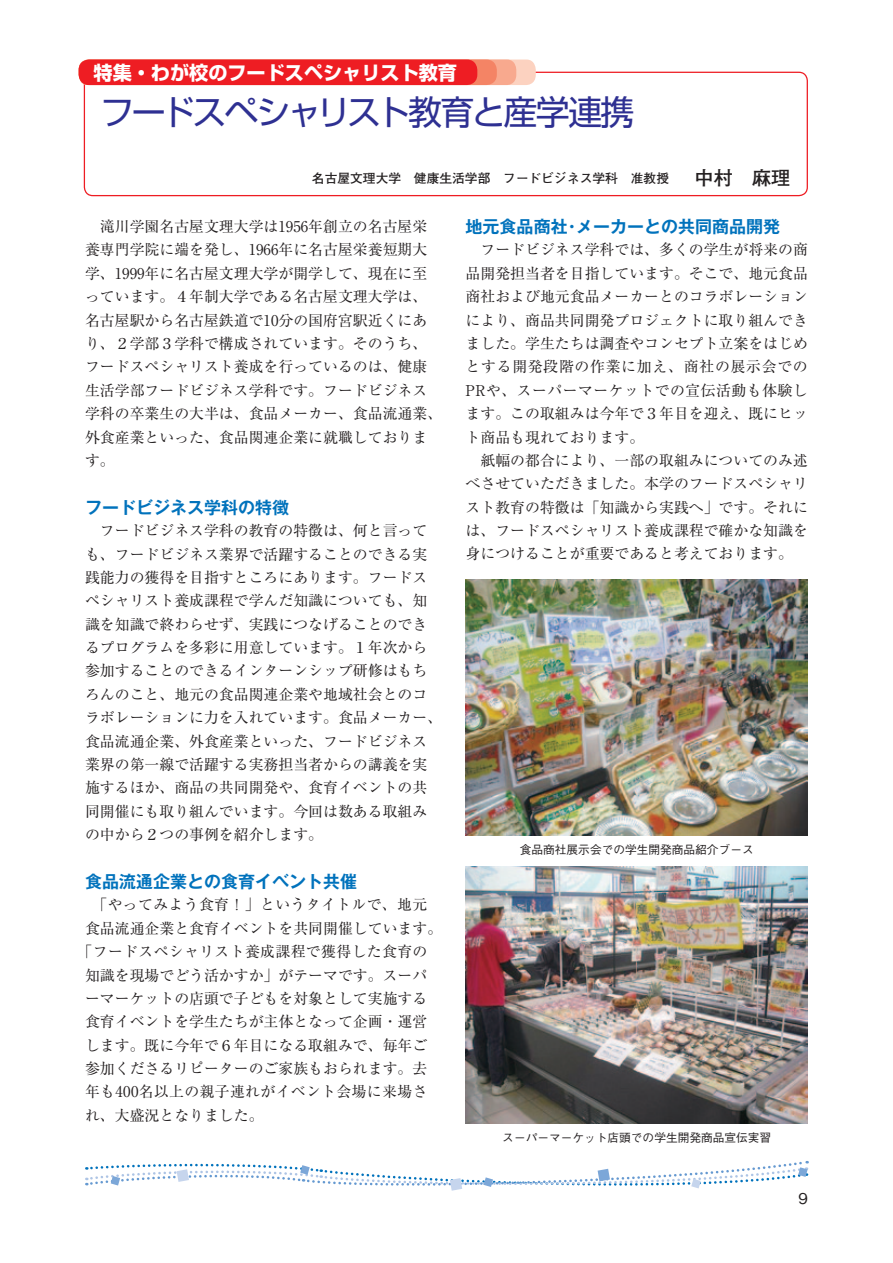
<style>
.page{position:relative;width:893px;height:1263px;background:#fff}
.page>*{position:absolute;margin:0;border:0;box-sizing:border-box;transform-origin:0 0}
.t1{font:34.05px "Shin Go Pro";letter-spacing:-.07em;color:#2e3092}
.t2{font:700 19.2px "Shin Go Pro";color:#fff}
.t3{font:700 16.95px "Gothic MB101 Pro De";color:#0072bc}
.t4{font:14.85px/23.4px "Ryumin Pro";color:#231f20}
.t5{font:14.85px "Ryumin Pro";letter-spacing:.025em;color:#231f20}
.t6{font:14.85px "Ryumin Pro";letter-spacing:.02em;color:#231f20}
.t7{font:500 14.85px "Gothic BBB Pro";color:#231f20}
.t8{font:700 12.75px "Futo Go B101 Pro";color:#231f20}
.t9{font:500 11.7px "Gothic BBB Pro";color:#231f20}
.s1{font-size:19.2px}
</style>
<div class="page">
<div style="left:84px;top:72px;width:724px;height:124px;border:1px solid #ee1d23;border-radius:9px"></div>
<div style="left:79px;top:60px;width:457px;height:25px;background:#fcd2c0;border-radius:10px"></div>
<div style="left:79px;top:60px;width:437px;height:25px;background:#f8a98e;border-radius:10px"></div>
<div style="left:79px;top:60px;width:418px;height:25px;background:#f48465;border-radius:10px"></div>
<div style="left:79px;top:60px;width:398px;height:25px;background:#ee1d23;border-radius:10px"></div>
<img style="left:466px;top:866px;width:342px;height:257px">
<img style="left:466px;top:579px;width:342px;height:257px">
<svg style="left:86px;top:1161px;width:722px;height:30px"></svg>
<p class="t2" style="left:94px;top:57px;width:365px">特集・わが校のフードスペシャリスト教育</p>
<h1 class="t1" style="left:100px;top:84px;width:536px">フードスペシャリスト教育と産学連携</h1>
<p class="t8" style="left:312px;top:168px;width:480px">名古屋文理大学　健康生活学部　フードビジネス学科　准教授　　<span class="s1">中村　麻理</span></p>
<p class="t4" style="left:85px;top:214px;width:359px;text-indent:15px">滝川学園名古屋文理大学は1956年創立の名古屋栄養専門学院に端を発し、1966年に名古屋栄養短期大学、1999年に名古屋文理大学が開学して、現在に至っています。４年制大学である名古屋文理大学は、名古屋駅から名古屋鉄道で10分の国府宮駅近くにあり、２学部３学科で構成されています。そのうち、フードスペシャリスト養成を行っているのは、健康生活学部フードビジネス学科です。フードビジネス学科の卒業生の大半は、食品メーカー、食品流通業、外食産業といった、食品関連企業に就職しております。</p>
<p class="t3" style="left:85px;top:493px;width:206px">フードビジネス学科の特徴</p>
<p class="t4" style="left:85px;top:518px;width:359px;text-indent:15px">フードビジネス学科の教育の特徴は、何と言っても、フードビジネス業界で活躍することのできる実践能力の獲得を目指すところにあります。フードスペシャリスト養成課程で学んだ知識についても、知識を知識で終わらせず、実践につなげることのできるプログラムを多彩に用意しています。１年次から参加することのできるインターンシップ研修はもちろんのこと、地元の食品関連企業や地域社会とのコラボレーションに力を入れています。食品メーカー、食品流通企業、外食産業といった、フードビジネス業界の第一線で活躍する実務担当者からの講義を実施するほか、商品の共同開発や、食育イベントの共同開催にも取り組んでいます。今回は数ある取組みの中から２つの事例を紹介します。</p>
<p class="t3" style="left:85px;top:867px;width:274px">食品流通企業との食育イベント共催</p>
<p class="t5" style="left:92px;top:893px;width:336px">「やってみよう食育！」というタイトルで、地元</p>
<p class="t4" style="left:85px;top:915px;width:359px">食品流通企業と食育イベントを共同開催しています。</p>
<p class="t5" style="left:78px;top:940px;width:351px">「フードスペシャリスト養成課程で獲得した食育の</p>
<p class="t4" style="left:85px;top:962px;width:344px">知識を現場でどう活かすか」がテーマです。スーパ</p>
<p class="t4" style="left:85px;top:986px;width:344px">ーマーケットの店頭で子どもを対象として実施する</p>
<p class="t4" style="left:85px;top:1009px;width:344px">食育イベントを学生たちが主体となって企画・運営</p>
<p class="t4" style="left:85px;top:1032px;width:344px">します。既に今年で６年目になる取組みで、毎年ご</p>
<p class="t4" style="left:85px;top:1056px;width:344px">参加くださるリピーターのご家族もおられます。去</p>
<p class="t6" style="left:85px;top:1080px;width:344px">年も400名以上の親子連れがイベント会場に来場さ</p>
<p class="t4" style="left:85px;top:1102px;width:180px">れ、大盛況となりました。</p>
<p class="t3" style="left:466px;top:212px;width:316px">地元食品商社・メーカーとの共同商品開発</p>
<p class="t4" style="left:466px;top:237px;width:344px;text-align:justify;text-indent:15px">フードビジネス学科では、多くの学生が将来の商品開発担当者を目指しています。そこで、地元食品商社および地元食品メーカーとのコラボレーションにより、商品共同開発プロジェクトに取り組んできました。学生たちは調査やコンセプト立案をはじめとする開発段階の作業に加え、商社の展示会でのPRや、スーパーマーケットでの宣伝活動も体験します。この取組みは今年で３年目を迎え、既にヒット商品も現れております。</p>
<p class="t4" style="left:466px;top:448px;width:344px;text-align:justify;text-indent:15px">紙幅の都合により、一部の取組みについてのみ述べさせていただきました。本学のフードスペシャリスト教育の特徴は「知識から実践へ」です。それには、フードスペシャリスト養成課程で確かな知識を身につけることが重要であると考えております。</p>
<p class="t9" style="left:520px;top:840px;width:235px">食品商社展示会での学生開発商品紹介ブース</p>
<p class="t9" style="left:502px;top:1128px;width:270px">スーパーマーケット店頭での学生開発商品宣伝実習</p>
<p class="t7" style="left:798px;top:1186px;width:11px">9</p>
</div>
